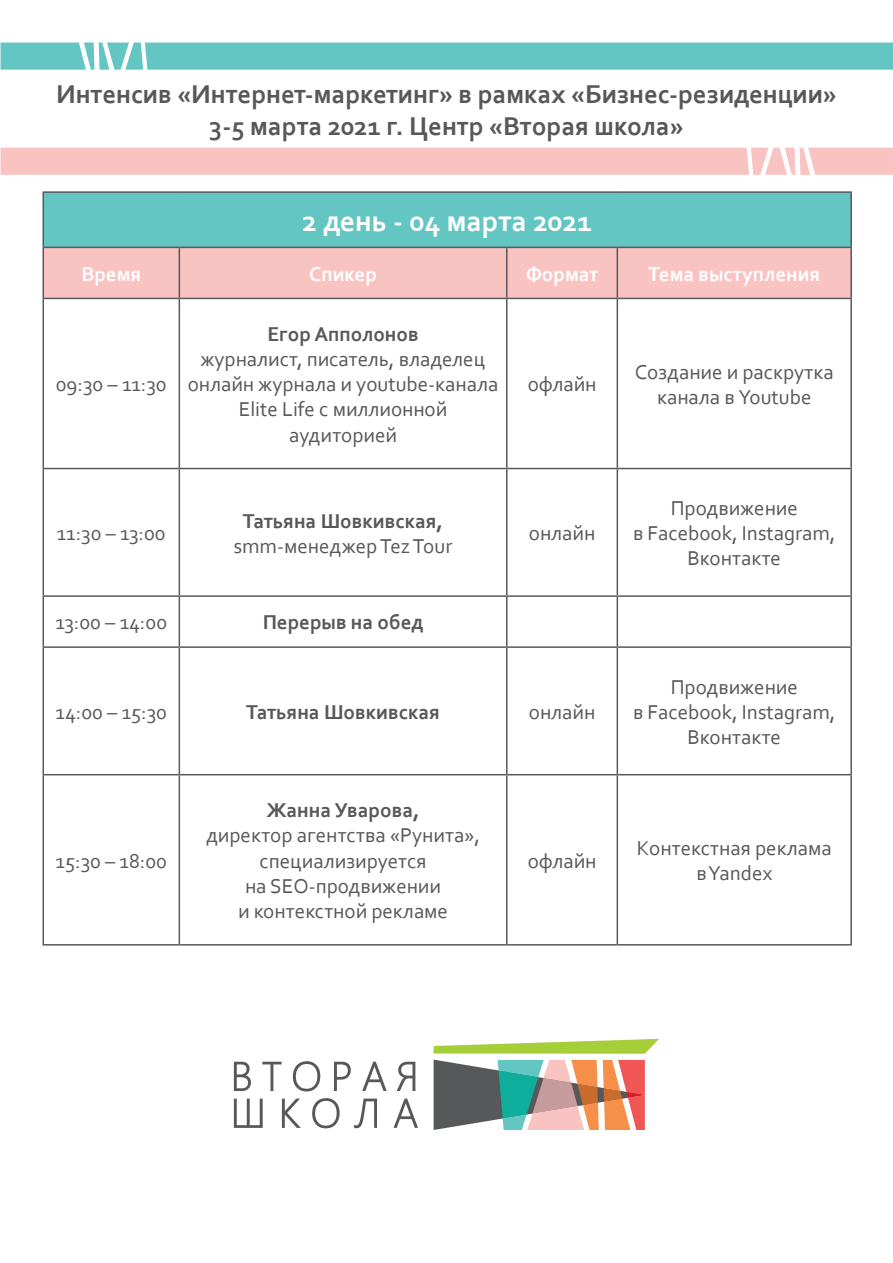
<style>
.page{position:relative;width:893px;height:1263px;background:#fff}
.page>*{position:absolute;margin:0;border:0;box-sizing:border-box;transform-origin:0 0}
.t1{font:700 30px "Corbel";color:#fff}
.t2{font:700 27px/32.4px "Corbel";color:#57585a;text-align:center}
.t3{font:21px/25.2px "Corbel";color:#57585a;text-align:center}
.t4{font:700 21px "Corbel";color:#57585a}
.t5{font:700 21px "Corbel";color:#fff}
</style>
<div class="page">
<div style="left:43px;top:192px;width:808px;height:55px;background:#64c6c2"></div>
<div style="left:44px;top:248px;width:806px;height:50px;background:#f9c3c2"></div>
<hr style="left:43px;top:191px;width:136px;height:2px;background:#57585a">
<hr style="left:43px;top:193px;width:1px;height:54px;background:#57585a">
<hr style="left:179px;top:191px;width:328px;height:2px;background:#57585a">
<hr style="left:507px;top:191px;width:110px;height:2px;background:#57585a">
<hr style="left:617px;top:191px;width:235px;height:2px;background:#57585a">
<hr style="left:850px;top:193px;width:2px;height:54px;background:#57585a">
<hr style="left:43px;top:247px;width:136px;height:1px;background:#57585a">
<hr style="left:43px;top:248px;width:1px;height:50px;background:#57585a">
<hr style="left:179px;top:247px;width:328px;height:1px;background:#57585a">
<hr style="left:179px;top:248px;width:1px;height:50px;background:#57585a">
<hr style="left:507px;top:247px;width:110px;height:1px;background:#57585a">
<hr style="left:506px;top:248px;width:1px;height:50px;background:#57585a">
<hr style="left:617px;top:247px;width:235px;height:1px;background:#57585a">
<hr style="left:617px;top:248px;width:1px;height:50px;background:#57585a">
<hr style="left:850px;top:248px;width:2px;height:50px;background:#57585a">
<hr style="left:43px;top:298px;width:136px;height:1px;background:#57585a">
<hr style="left:43px;top:299px;width:1px;height:169px;background:#57585a">
<hr style="left:179px;top:298px;width:328px;height:1px;background:#57585a">
<hr style="left:179px;top:299px;width:1px;height:169px;background:#57585a">
<hr style="left:507px;top:298px;width:110px;height:1px;background:#57585a">
<hr style="left:506px;top:299px;width:1px;height:169px;background:#57585a">
<hr style="left:617px;top:298px;width:235px;height:1px;background:#57585a">
<hr style="left:617px;top:299px;width:1px;height:169px;background:#57585a">
<hr style="left:850px;top:299px;width:2px;height:169px;background:#57585a">
<hr style="left:43px;top:468px;width:136px;height:1px;background:#57585a">
<hr style="left:43px;top:469px;width:1px;height:126px;background:#57585a">
<hr style="left:179px;top:468px;width:328px;height:1px;background:#57585a">
<hr style="left:179px;top:469px;width:1px;height:126px;background:#57585a">
<hr style="left:507px;top:468px;width:110px;height:1px;background:#57585a">
<hr style="left:506px;top:469px;width:1px;height:126px;background:#57585a">
<hr style="left:617px;top:468px;width:235px;height:1px;background:#57585a">
<hr style="left:617px;top:469px;width:1px;height:126px;background:#57585a">
<hr style="left:850px;top:469px;width:2px;height:126px;background:#57585a">
<hr style="left:43px;top:595px;width:136px;height:2px;background:#57585a">
<hr style="left:43px;top:597px;width:1px;height:49px;background:#57585a">
<hr style="left:179px;top:595px;width:328px;height:2px;background:#57585a">
<hr style="left:179px;top:597px;width:1px;height:49px;background:#57585a">
<hr style="left:507px;top:595px;width:110px;height:2px;background:#57585a">
<hr style="left:506px;top:597px;width:1px;height:49px;background:#57585a">
<hr style="left:617px;top:595px;width:235px;height:2px;background:#57585a">
<hr style="left:617px;top:597px;width:1px;height:49px;background:#57585a">
<hr style="left:850px;top:597px;width:2px;height:49px;background:#57585a">
<hr style="left:43px;top:646px;width:136px;height:2px;background:#57585a">
<hr style="left:43px;top:648px;width:1px;height:126px;background:#57585a">
<hr style="left:179px;top:646px;width:328px;height:2px;background:#57585a">
<hr style="left:179px;top:648px;width:1px;height:126px;background:#57585a">
<hr style="left:507px;top:646px;width:110px;height:2px;background:#57585a">
<hr style="left:506px;top:648px;width:1px;height:126px;background:#57585a">
<hr style="left:617px;top:646px;width:235px;height:2px;background:#57585a">
<hr style="left:617px;top:648px;width:1px;height:126px;background:#57585a">
<hr style="left:850px;top:648px;width:2px;height:126px;background:#57585a">
<hr style="left:43px;top:774px;width:136px;height:1px;background:#57585a">
<hr style="left:43px;top:775px;width:1px;height:169px;background:#57585a">
<hr style="left:179px;top:774px;width:328px;height:1px;background:#57585a">
<hr style="left:179px;top:775px;width:1px;height:169px;background:#57585a">
<hr style="left:507px;top:774px;width:110px;height:1px;background:#57585a">
<hr style="left:506px;top:775px;width:1px;height:169px;background:#57585a">
<hr style="left:617px;top:774px;width:235px;height:1px;background:#57585a">
<hr style="left:617px;top:775px;width:1px;height:169px;background:#57585a">
<hr style="left:850px;top:775px;width:2px;height:169px;background:#57585a">
<hr style="left:43px;top:944px;width:136px;height:1px;background:#57585a">
<hr style="left:179px;top:944px;width:328px;height:1px;background:#57585a">
<hr style="left:507px;top:944px;width:110px;height:1px;background:#57585a">
<hr style="left:617px;top:944px;width:235px;height:1px;background:#57585a">
<div style="left:1px;top:148px;width:892px;height:27px;background:#f9c3c2"></div>
<div style="left:1px;top:43px;width:892px;height:27px;background:#64c6c2"></div>
<svg style="left:234px;top:1061px;width:184px;height:67px"></svg>
<svg style="left:433px;top:1039px;width:226px;height:91px"></svg>
<p class="t2" style="left:56px;top:77px;width:782px">Интенсив «Интернет-маркетинг» в рамках «Бизнес-резиденции»<br>3-5 марта 2021 г. Центр «Вторая школа»</p>
<h1 class="t1" style="left:302px;top:202px;width:291px">2 день - 04 марта 2021</h1>
<p class="t5" style="left:81px;top:261px;width:61px">Время</p>
<p class="t5" style="left:309px;top:261px;width:69px">Спикер</p>
<p class="t5" style="left:526px;top:261px;width:74px">Формат</p>
<p class="t5" style="left:648px;top:261px;width:174px">Тема выступления</p>
<p class="t3" style="left:56px;top:371px;width:112px">09:30 – 11:30</p>
<p class="t4" style="left:267px;top:321px;width:153px">Егор Апполонов</p>
<p class="t3" style="left:188px;top:346px;width:312px">журналист, писатель, владелец онлайн журнала и youtube-канала<br>Elite Life с миллионной аудиторией</p>
<p class="t3" style="left:57px;top:520px;width:110px">11:30 – 13:00</p>
<p class="t4" style="left:243px;top:507px;width:202px">Татьяна Шовкивская,</p>
<p class="t3" style="left:234px;top:533px;width:220px">smm-менеджер Tez Tour</p>
<p class="t3" style="left:56px;top:609px;width:113px">13:00 – 14:00</p>
<p class="t4" style="left:263px;top:609px;width:162px">Перерыв на обед</p>
<p class="t3" style="left:528px;top:371px;width:70px">офлайн</p>
<p class="t3" style="left:635px;top:359px;width:200px">Создание и раскрутка канала в Youtube</p>
<p class="t3" style="left:529px;top:520px;width:68px">онлайн</p>
<p class="t3" style="left:633px;top:495px;width:204px">Продвижение<br>в Facebook, Instagram,<br>Вконтакте</p>
<p class="t3" style="left:56px;top:699px;width:113px">14:00 – 15:30</p>
<p class="t4" style="left:246px;top:699px;width:195px">Татьяна Шовкивская</p>
<p class="t3" style="left:529px;top:699px;width:68px">онлайн</p>
<p class="t3" style="left:633px;top:673px;width:204px">Продвижение<br>в Facebook, Instagram,<br>Вконтакте</p>
<p class="t3" style="left:56px;top:847px;width:113px">15:30 – 18:00</p>
<p class="t4" style="left:266px;top:797px;width:155px">Жанна Уварова,</p>
<p class="t3" style="left:206px;top:822px;width:276px">директор агентства «Рунита», специализируется<br>на SEO-продвижении<br>и контекстной рекламе</p>
<p class="t3" style="left:528px;top:847px;width:70px">офлайн</p>
<p class="t3" style="left:637px;top:835px;width:196px">Контекстная реклама в Yandex</p>
</div>
